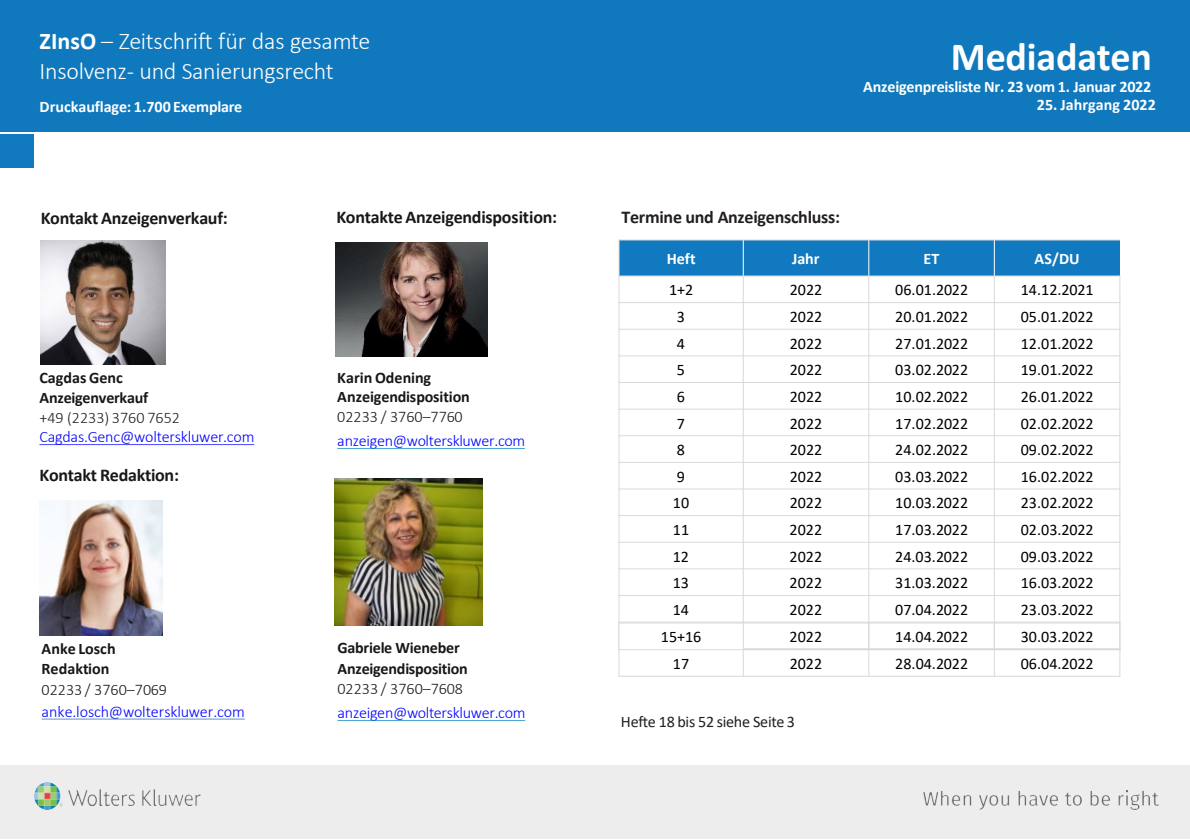
<style>
.page{position:relative;width:1190px;height:840px;background:#fff}
.page>*{position:absolute;margin:0;border:0;box-sizing:border-box;transform-origin:0 0}
.t1{font:700 40px "Calibri";letter-spacing:-.005em;color:#fff}
.t2{font:300 24px/29.8px "Calibri";letter-spacing:-.01em;color:#fff}
.t3{font:700 18px "Calibri";letter-spacing:-.015em;color:#18171b}
.t4{font:700 18px "Calibri";letter-spacing:-.015em;color:#231f20}
.t5{font:16px "Calibri";color:#000}
.t6{font:300 16px/19.8px "Calibri";letter-spacing:-.015em;color:#00f}
.t7{font:700 16px/19.8px "Calibri";letter-spacing:-.01em;color:#18171b}
.t8{font:700 16px "Calibri";letter-spacing:-.01em;color:#fff}
.t9{font:16px "Calibri";letter-spacing:-.02em;color:#231f20}
.t10{font:300 16px "Calibri";color:#18171b}
.s1{font-weight:700}
.s2{font-weight:700;color:#18171b}
.s3{color:#231f20}
.s4{font-weight:300}
</style>
<div class="page">
<svg style="left:39px;top:444px;width:215px;height:1px"></svg>
<svg style="left:337px;top:448px;width:188px;height:1px"></svg>
<img style="left:336px;top:243px;width:151px;height:113px">
<svg style="left:42px;top:719px;width:203px;height:1px"></svg>
<div style="left:0;top:765px;width:1190px;height:74px;background:#ededee"></div>
<img style="left:34px;top:783px;width:166px;height:26px">
<img style="left:924px;top:790px;width:234px;height:20px">
<div style="left:0;top:134px;width:34px;height:34px;background:#1079bf"></div>
<div style="left:0;top:0;width:1190px;height:131px;background:#1079bd"></div>
<img style="left:39px;top:500px;width:123px;height:136px">
<div style="left:619px;top:240px;width:124px;height:36px;background:#1079bf"></div>
<div style="left:743px;top:240px;width:126px;height:36px;background:#1079bf"></div>
<div style="left:869px;top:240px;width:125px;height:36px;background:#1079bf"></div>
<div style="left:994px;top:240px;width:126px;height:36px;background:#1079bf"></div>
<hr style="left:743px;top:240px;width:1px;height:36px;background:#fff">
<hr style="left:743px;top:276px;width:1px;height:373px;background:#d9d9d9">
<hr style="left:868px;top:240px;width:1px;height:36px;background:#fff">
<hr style="left:868px;top:276px;width:1px;height:373px;background:#d9d9d9">
<hr style="left:994px;top:240px;width:1px;height:36px;background:#fff">
<hr style="left:994px;top:276px;width:1px;height:373px;background:#d9d9d9">
<hr style="left:618px;top:276px;width:502px;height:1px;background:#d9d9d9">
<hr style="left:618px;top:302px;width:502px;height:1px;background:#d9d9d9">
<hr style="left:618px;top:329px;width:502px;height:1px;background:#d9d9d9">
<hr style="left:618px;top:355px;width:502px;height:1px;background:#d9d9d9">
<hr style="left:618px;top:382px;width:502px;height:1px;background:#d9d9d9">
<hr style="left:618px;top:409px;width:502px;height:1px;background:#d9d9d9">
<hr style="left:618px;top:435px;width:502px;height:1px;background:#d9d9d9">
<hr style="left:618px;top:462px;width:502px;height:1px;background:#d9d9d9">
<hr style="left:618px;top:488px;width:502px;height:1px;background:#d9d9d9">
<hr style="left:618px;top:515px;width:502px;height:1px;background:#d9d9d9">
<hr style="left:618px;top:542px;width:502px;height:1px;background:#d9d9d9">
<hr style="left:618px;top:568px;width:502px;height:1px;background:#d9d9d9">
<hr style="left:618px;top:595px;width:502px;height:1px;background:#d9d9d9">
<hr style="left:618px;top:622px;width:502px;height:1px;background:#d9d9d9">
<hr style="left:618px;top:240px;width:2px;height:409px;background:#d9d9d9">
<hr style="left:1119px;top:276px;width:1px;height:373px;background:#d9d9d9">
<hr style="left:618px;top:240px;width:502px;height:1px;background:#d9d9d9">
<hr style="left:618px;top:648px;width:502px;height:1px;background:#d9d9d9">
<img style="left:334px;top:479px;width:148px;height:146px">
<svg style="left:337px;top:720px;width:188px;height:1px"></svg>
<div style="left:619px;top:623px;width:124px;height:27px;background:#fff"></div>
<hr style="left:618px;top:623px;width:2px;height:27px;background:#d9d9d9">
<hr style="left:618px;top:623px;width:502px;height:1px;background:#d9d9d9">
<svg style="left:743px;top:650px;width:1px;height:26px"></svg>
<svg style="left:868px;top:650px;width:1px;height:26px"></svg>
<svg style="left:994px;top:650px;width:1px;height:26px"></svg>
<hr style="left:618px;top:649px;width:2px;height:28px;background:#d9d9d9">
<svg style="left:1119px;top:650px;width:1px;height:26px"></svg>
<hr style="left:618px;top:649px;width:502px;height:1px;background:#d9d9d9">
<hr style="left:618px;top:676px;width:502px;height:1px;background:#d9d9d9">
<img style="left:41px;top:240px;width:124px;height:125px">
<p class="t2" style="left:40px;top:26px;width:332px"><span class="s1">ZInsO</span> – Zeitschrift für das gesamte<br>Insolvenz- und Sanierungsrecht</p>
<p class="t8" style="left:40px;top:95px;width:204px">Druckauflage: 1.700 Exemplare</p>
<h2 class="t1" style="left:951px;top:28px;width:203px">Mediadaten</h2>
<p class="t8" style="left:863px;top:75px;width:290px">Anzeigenpreisliste Nr. 23 vom 1. Januar 2022</p>
<p class="t8" style="left:1037px;top:93px;width:121px">25. Jahrgang 2022</p>
<p class="t3" style="left:41px;top:205px;width:189px">Kontakt Anzeigenverkauf:</p>
<p class="t3" style="left:336px;top:204px;width:222px">Kontakte Anzeigendisposition:</p>
<p class="t4" style="left:621px;top:205px;width:220px">Termine und Anzeigenschluss:</p>
<p class="t6" style="left:39px;top:368px;width:217px"><span class="s2">Cagdas Genc<br>Anzeigenverkauf<br></span><span class="s3">+49 (2233) 3760 7652<br></span>Cagdas.Genc@wolterskluwer.com</p>
<p class="t7" style="left:337px;top:367px;width:134px">Karin Odening<br>Anzeigendisposition<br><span class="s4">02233 / 3760–7760</span></p>
<p class="t6" style="left:337px;top:431px;width:189px">anzeigen@wolterskluwer.com</p>
<p class="t3" style="left:40px;top:462px;width:141px">Kontakt Redaktion:</p>
<p class="t7" style="left:42px;top:639px;width:76px;line-height:19.2px">Anke Losch<br>Redaktion</p>
<p class="t10" style="left:42px;top:679px;width:127px">02233 / 3760–7069</p>
<p class="t6" style="left:42px;top:701px;width:205px">anke.losch@wolterskluwer.com</p>
<p class="t7" style="left:337px;top:637px;width:124px">Gabriele Wieneber</p>
<p class="t7" style="left:337px;top:659px;width:132px">Anzeigendisposition<br><span class="s4">02233 / 3760–7608</span></p>
<p class="t6" style="left:337px;top:703px;width:189px">anzeigen@wolterskluwer.com</p>
<p class="t8" style="left:667px;top:248px;width:30px">Heft</p>
<p class="t8" style="left:792px;top:248px;width:29px">Jahr</p>
<p class="t8" style="left:924px;top:248px;width:17px">ET</p>
<p class="t8" style="left:1034px;top:248px;width:47px">AS/DU</p>
<p class="t5" style="left:669px;top:279px;width:26px">1+2</p>
<p class="t5" style="left:790px;top:279px;width:34px">2022</p>
<p class="t5" style="left:895px;top:279px;width:74px">06.01.2022</p>
<p class="t5" style="left:1021px;top:279px;width:74px">14.12.2021</p>
<p class="t5" style="left:677px;top:306px;width:10px">3</p>
<p class="t5" style="left:790px;top:306px;width:34px">2022</p>
<p class="t5" style="left:895px;top:306px;width:74px">20.01.2022</p>
<p class="t5" style="left:1021px;top:306px;width:74px">05.01.2022</p>
<p class="t5" style="left:677px;top:332px;width:10px">4</p>
<p class="t5" style="left:790px;top:332px;width:34px">2022</p>
<p class="t5" style="left:895px;top:332px;width:74px">27.01.2022</p>
<p class="t5" style="left:1021px;top:332px;width:74px">12.01.2022</p>
<p class="t5" style="left:677px;top:359px;width:10px">5</p>
<p class="t5" style="left:790px;top:359px;width:34px">2022</p>
<p class="t5" style="left:895px;top:359px;width:74px">03.02.2022</p>
<p class="t5" style="left:1021px;top:359px;width:74px">19.01.2022</p>
<p class="t5" style="left:677px;top:386px;width:10px">6</p>
<p class="t5" style="left:790px;top:386px;width:34px">2022</p>
<p class="t5" style="left:895px;top:386px;width:74px">10.02.2022</p>
<p class="t5" style="left:1021px;top:386px;width:74px">26.01.2022</p>
<p class="t5" style="left:677px;top:412px;width:10px">7</p>
<p class="t5" style="left:790px;top:412px;width:34px">2022</p>
<p class="t5" style="left:895px;top:412px;width:74px">17.02.2022</p>
<p class="t5" style="left:1021px;top:412px;width:74px">02.02.2022</p>
<p class="t5" style="left:677px;top:439px;width:10px">8</p>
<p class="t5" style="left:790px;top:439px;width:34px">2022</p>
<p class="t5" style="left:895px;top:439px;width:74px">24.02.2022</p>
<p class="t5" style="left:1021px;top:439px;width:74px">09.02.2022</p>
<p class="t5" style="left:677px;top:465px;width:10px">9</p>
<p class="t5" style="left:790px;top:465px;width:34px">2022</p>
<p class="t5" style="left:895px;top:465px;width:74px">03.03.2022</p>
<p class="t5" style="left:1021px;top:465px;width:74px">16.02.2022</p>
<p class="t5" style="left:673px;top:492px;width:18px">10</p>
<p class="t5" style="left:790px;top:492px;width:34px">2022</p>
<p class="t5" style="left:895px;top:492px;width:74px">10.03.2022</p>
<p class="t5" style="left:1021px;top:492px;width:74px">23.02.2022</p>
<p class="t5" style="left:673px;top:519px;width:18px">11</p>
<p class="t5" style="left:790px;top:519px;width:34px">2022</p>
<p class="t5" style="left:895px;top:519px;width:74px">17.03.2022</p>
<p class="t5" style="left:1021px;top:519px;width:74px">02.03.2022</p>
<p class="t5" style="left:673px;top:545px;width:18px">12</p>
<p class="t5" style="left:790px;top:545px;width:34px">2022</p>
<p class="t5" style="left:895px;top:545px;width:74px">24.03.2022</p>
<p class="t5" style="left:1021px;top:545px;width:74px">09.03.2022</p>
<p class="t5" style="left:673px;top:572px;width:18px">13</p>
<p class="t5" style="left:790px;top:572px;width:34px">2022</p>
<p class="t5" style="left:895px;top:572px;width:74px">31.03.2022</p>
<p class="t5" style="left:1021px;top:572px;width:74px">16.03.2022</p>
<p class="t5" style="left:673px;top:599px;width:18px">14</p>
<p class="t5" style="left:790px;top:599px;width:34px">2022</p>
<p class="t5" style="left:895px;top:599px;width:74px">07.04.2022</p>
<p class="t5" style="left:1021px;top:599px;width:74px">23.03.2022</p>
<p class="t5" style="left:790px;top:625px;width:34px">2022</p>
<p class="t5" style="left:895px;top:625px;width:74px">14.04.2022</p>
<p class="t5" style="left:1021px;top:625px;width:74px">30.03.2022</p>
<p class="t5" style="left:661px;top:626px;width:42px">15+16</p>
<p class="t5" style="left:673px;top:653px;width:18px">17</p>
<p class="t5" style="left:790px;top:653px;width:34px">2022</p>
<p class="t5" style="left:895px;top:653px;width:74px">28.04.2022</p>
<p class="t5" style="left:1021px;top:653px;width:74px">06.04.2022</p>
<p class="t9" style="left:621px;top:711px;width:176px">Hefte 18 bis 52 siehe Seite 3</p>
</div>
